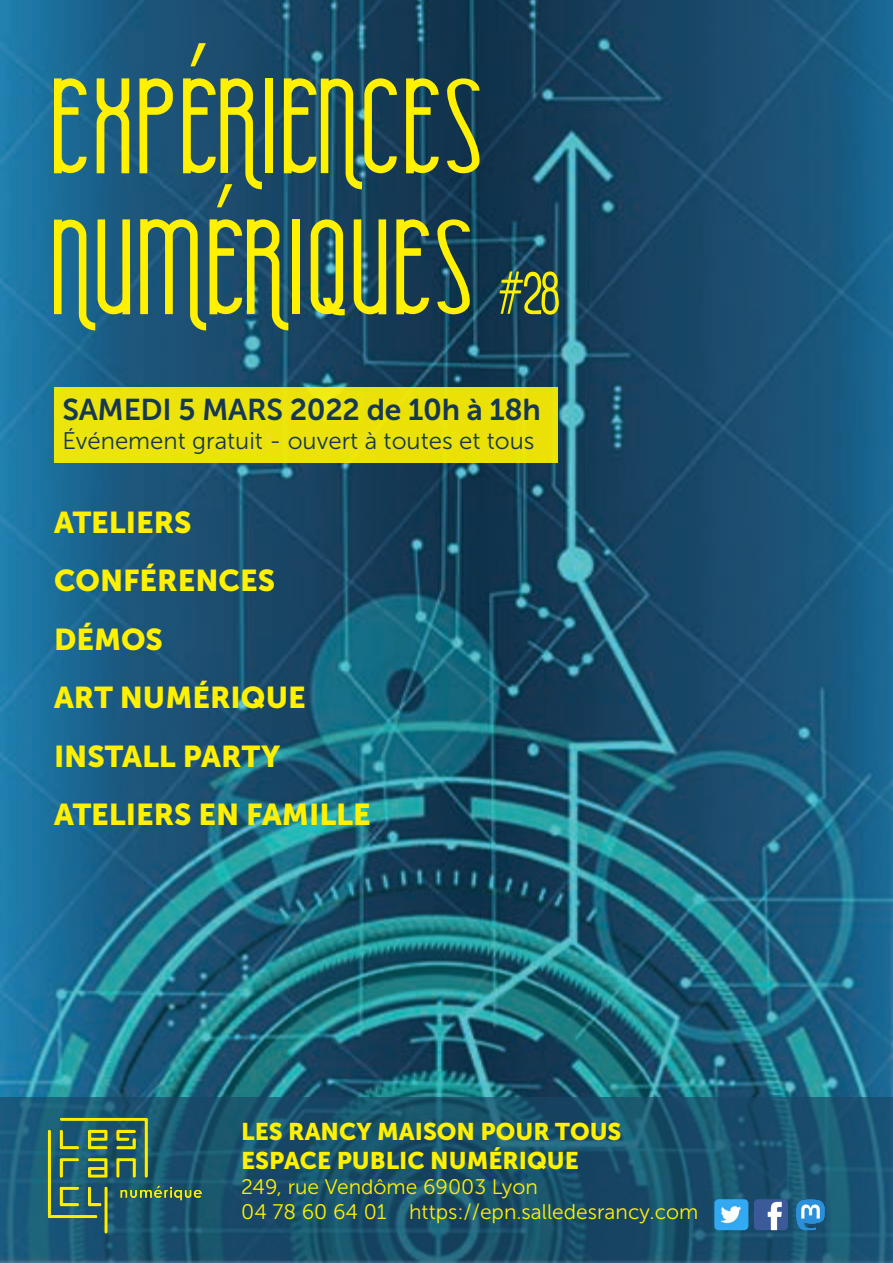
<style>
.page{position:relative;width:893px;height:1263px;background:#fff}
.page>*{position:absolute;margin:0;border:0;box-sizing:border-box;transform-origin:0 0}
.t1{font:180px "Bortolotto";color:#fff101}
.t2{font:81px "Bortolotto";color:#fff101}
.t3{font:30px "Museo Sans 900";color:#fff101}
.t4{font:30px "Museo Sans 700";letter-spacing:-.01em;color:#163852}
.t5{font:24px "Museo Sans 900";color:#fff101}
.t6{font:24px "Museo Sans 300";color:#163852}
.t7{font:21px "Museo Sans 300";color:#fff101}
</style>
<div class="page">
<img style="left:0;top:0;width:893px;height:1097px">
<div style="left:54px;top:387px;width:503px;height:75px;background:#ece309"></div>
<svg style="left:0;top:1097px;width:893px;height:166px;background:#1a526d"></svg>
<img style="left:31px;top:1099px;width:179px;height:152px">
<img style="left:714px;top:1199px;width:34px;height:31px">
<img style="left:754px;top:1199px;width:34px;height:31px">
<img style="left:796px;top:1199px;width:29px;height:31px">
<p class="t1" style="left:54px;top:40px;width:438px">EXPÉRIENCES</p>
<p class="t1" style="left:54px;top:181px;width:428px">NUMÉRIQUES</p>
<p class="t2" style="left:495px;top:254px;width:68px">#28</p>
<p class="t4" style="left:63px;top:393px;width:480px">SAMEDI 5 MARS 2022 de 10h à 18h</p>
<p class="t6" style="left:63px;top:428px;width:474px">Événement gratuit - ouvert à toutes et tous</p>
<p class="t3" style="left:54px;top:505px;width:139px">ATELIERS</p>
<p class="t3" style="left:54px;top:564px;width:223px">CONFÉRENCES</p>
<p class="t3" style="left:54px;top:622px;width:111px">DÉMOS</p>
<p class="t3" style="left:54px;top:681px;width:253px">ART NUMÉRIQUE</p>
<p class="t3" style="left:54px;top:739px;width:228px">INSTALL PARTY</p>
<p class="t3" style="left:54px;top:798px;width:318px">ATELIERS EN FAMILLE</p>
<p class="t5" style="left:241px;top:1118px;width:382px">LES RANCY MAISON POUR TOUS</p>
<p class="t5" style="left:241px;top:1147px;width:339px">ESPACE PUBLIC NUMÉRIQUE</p>
<p class="t7" style="left:241px;top:1175px;width:298px">249, rue Vendôme 69003 Lyon</p>
<p class="t7" style="left:241px;top:1201px;width:459px">04 78 60 64 01 https://epn.salledesrancy.com</p>
</div>
